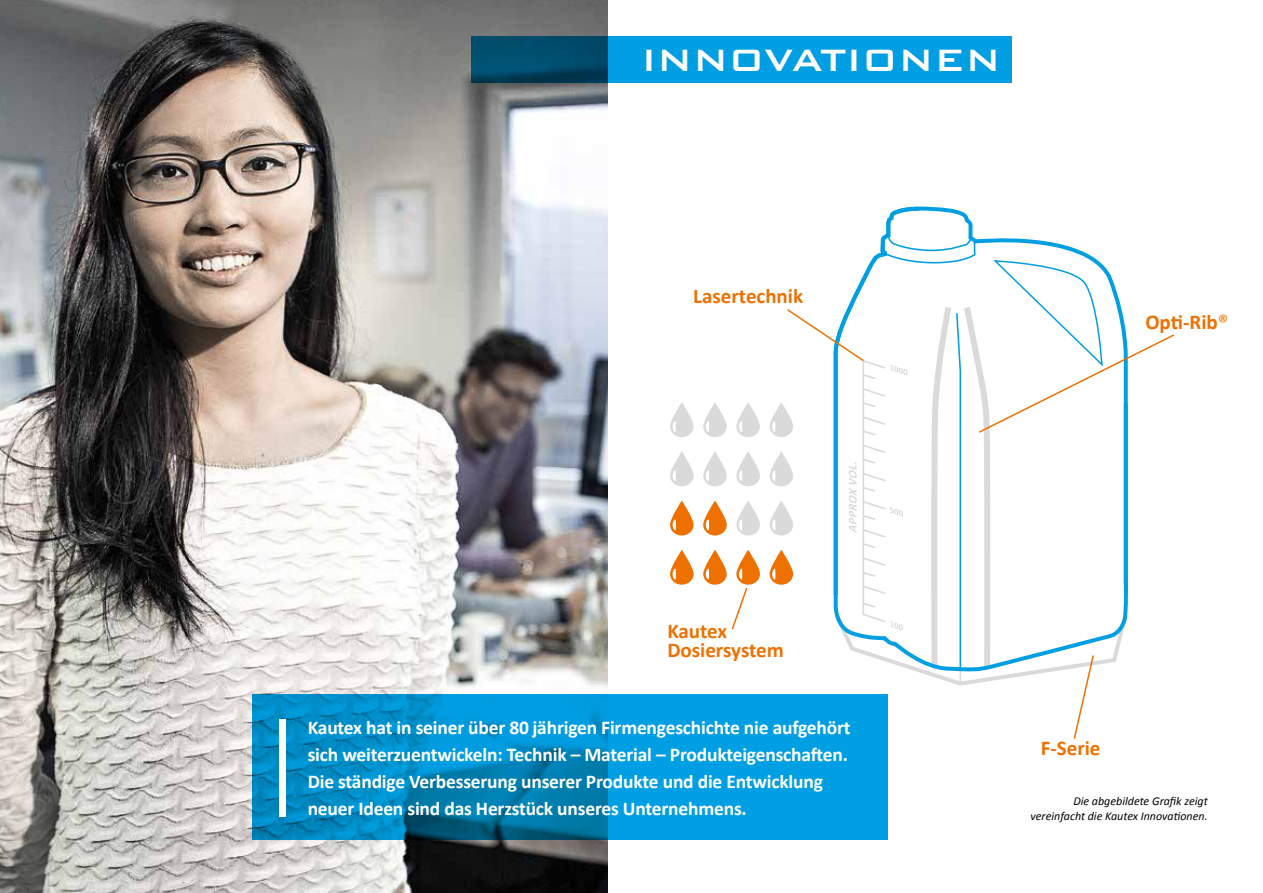
<style>
.page{position:relative;width:1263px;height:893px;background:#fff}
.page>*{position:absolute;margin:0;border:0;box-sizing:border-box;transform-origin:0 0}
.t1{font:500 41.25px "Bank Gothic BT";color:#fff}
.t2{font:700 21px/19.2px "Calibri";color:#ee7100}
.t3{font:700 19.5px/27px "Calibri";letter-spacing:-.01em;color:#fff}
.t4{font:italic 12px/14.4px "Calibri";color:#000;text-align:right}
.s1{font-weight:400}
</style>
<div class="page">
<img style="left:0;top:0;width:607px;height:893px">
<svg style="left:471px;top:36px;width:541px;height:47px;background:#0088c3"></svg>
<svg style="left:252px;top:694px;width:635px;height:145px;background:#0090ce"></svg>
<div style="left:279px;top:719px;width:6px;height:98px;background:#fff"></div>
<svg style="left:670px;top:402px;width:24px;height:35px"></svg>
<svg style="left:670px;top:501px;width:24px;height:34px"></svg>
<svg style="left:670px;top:452px;width:24px;height:34px"></svg>
<svg style="left:670px;top:550px;width:24px;height:35px"></svg>
<svg style="left:703px;top:403px;width:24px;height:34px"></svg>
<svg style="left:703px;top:501px;width:24px;height:34px"></svg>
<svg style="left:703px;top:452px;width:24px;height:34px"></svg>
<svg style="left:736px;top:402px;width:24px;height:35px"></svg>
<svg style="left:736px;top:501px;width:24px;height:34px"></svg>
<svg style="left:736px;top:452px;width:24px;height:34px"></svg>
<svg style="left:703px;top:550px;width:57px;height:80px"></svg>
<svg style="left:884px;top:206px;width:89px;height:29px"></svg>
<svg style="left:769px;top:235px;width:406px;height:505px"></svg>
<h1 class="t1" style="left:641px;top:38px;width:361px">INNOVATIONEN</h1>
<p class="t2" style="left:693px;top:287px;width:111px">Lasertechnik</p>
<p class="t2" style="left:1145px;top:312px;width:85px">Opti-Rib<span class="s1">®</span></p>
<p class="t2" style="left:667px;top:621px;width:118px">Kautex<br>Dosiersystem</p>
<p class="t3" style="left:308px;top:714px;width:544px">Kautex hat in seiner über 80 jährigen Firmengeschichte nie aufgehört sich weiterzuentwickeln: Technik – Material – Produkteigenschaften.<br>Die ständige Verbesserung unserer Produkte und die Entwicklung neuer Ideen sind das Herzstück unseres Unternehmens.</p>
<p class="t2" style="left:1041px;top:739px;width:61px">F-Serie</p>
<p class="t4" style="left:1030px;top:794px;width:179px">Die abgebildete Grafik zeigt vereinfacht die Kautex Innovationen.</p>
</div>
